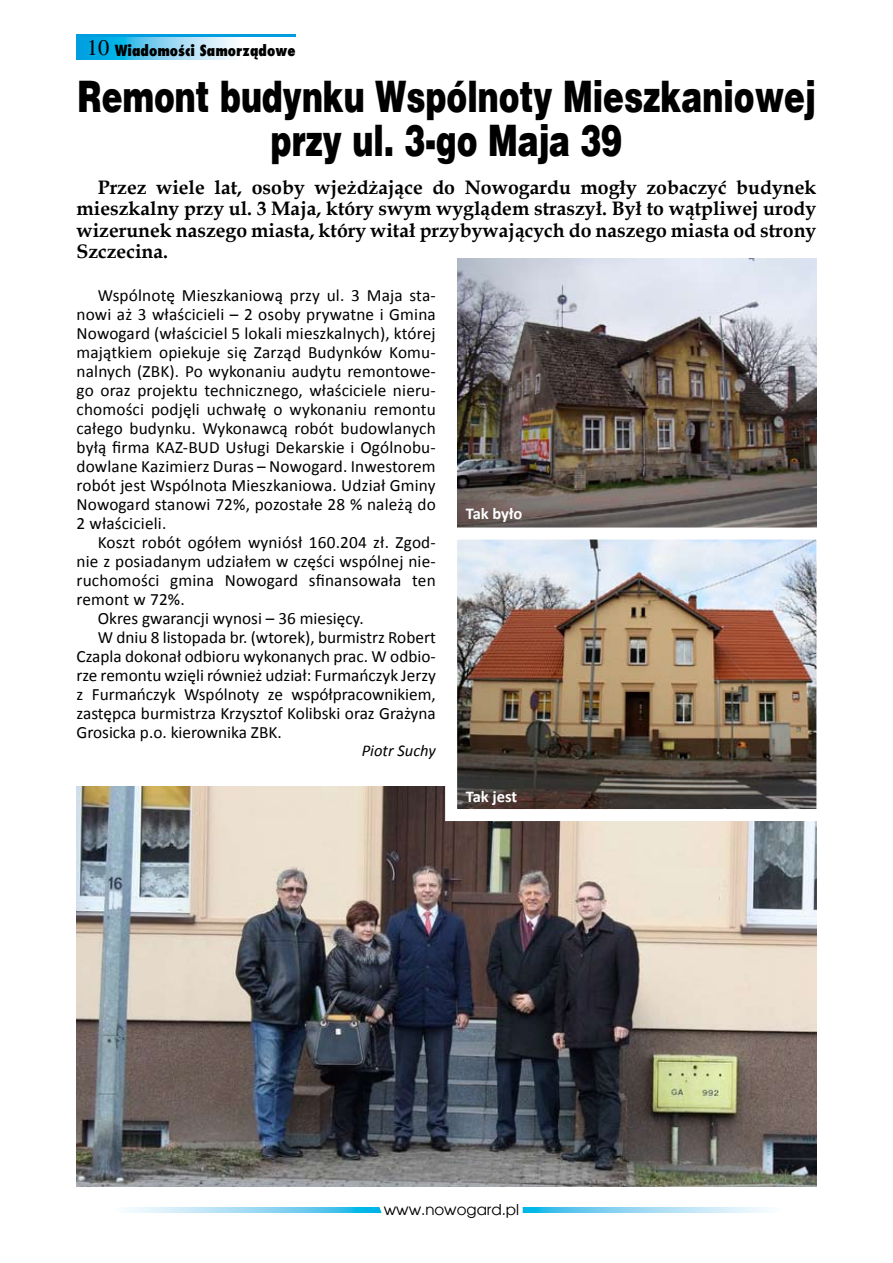
<style>
.page{position:relative;width:893px;height:1263px;background:#fff}
.page>*{position:absolute;margin:0;border:0;box-sizing:border-box;transform-origin:0 0}
.t1{font:900 43.5px/43.5px "Switzerland";color:#000;text-align:center;scale:.72 1}
.t2{font:22.5px "Times";color:#000}
.t3{font:700 19.5px/21.5px "Book Antiqua";color:#000;text-align:justify}
.t4{font:17.25px/19px "Calibri";color:#000;text-align:justify}
.t5{font:700 16.5px "Calibri";color:#fff}
.t6{font:italic 16.5px "Calibri";color:#000}
.t7{font:800 15px "Fujiyama";color:#000}
.t8{font:15px "Avalon";color:#000}
</style>
<div class="page">
<div style="left:77px;top:34px;width:219px;height:26px;background:#009ee0"></div>
<svg style="left:97px;top:37px;width:199px;height:23px;background:#a5e0f5"></svg>
<svg style="left:528px;top:1208px;width:241px;height:5px"></svg>
<svg style="left:126px;top:1208px;width:245px;height:5px"></svg>
<svg style="left:371px;top:1186px;width:157px;height:27px"></svg>
<img style="left:457px;top:259px;width:359px;height:262px">
<img style="left:77px;top:787px;width:739px;height:399px">
<img style="left:439px;top:521px;width:378px;height:306px">
<h2 class="t2" style="left:87px;top:35px;width:24px">10</h2>
<p class="t7" style="left:115px;top:40px;width:182px">Wiadomości Samorządowe</p>
<h1 class="t1" style="left:77px;top:77px;width:1027px">Remont budynku Wspólnoty Mieszkaniowej przy ul. 3-go Maja 39</h1>
<p class="t3" style="left:77px;top:177px;width:741px;text-indent:21px">Przez wiele lat, osoby wjeżdżające do Nowogardu mogły zobaczyć budynek mieszkalny przy ul. 3 Maja, który swym wyglądem straszył. Był to wątpliwej urody wizerunek naszego miasta, który witał przybywających do naszego miasta od strony Szczecina.</p>
<p class="t4" style="left:77px;top:285px;width:361px;text-indent:21px">Wspólnotę Mieszkaniową przy ul. 3 Maja sta&shy;nowi aż 3 właścicieli – 2 osoby prywatne i Gmina Nowogard (właściciel 5 lokali mieszkalnych), której majątkiem opiekuje się Zarząd Budynków Komu&shy;nalnych (ZBK). Po wykonaniu audytu remontowe&shy;go oraz projektu technicznego, właściciele nieru&shy;chomości podjęli uchwałę o wykonaniu remontu całego budynku. Wykonawcą robót budowlanych byłą firma KAZ-BUD Usługi Dekarskie i Ogólnobu&shy;dowlane Kazimierz Duras – Nowogard. Inwestorem robót jest Wspólnota Mieszkaniowa. Udział Gminy Nowogard stanowi 72%, pozostałe 28 % należą do 2 właścicieli.</p>
<p class="t4" style="left:98px;top:532px;width:339px">Koszt robót ogółem wyniósł 160.204 zł. Zgod-</p>
<p class="t4" style="left:77px;top:551px;width:361px">nie z posiadanym udziałem w części wspólnej nie-</p>
<p class="t4" style="left:77px;top:570px;width:361px">ruchomości gmina Nowogard sfinansowała ten</p>
<p class="t4" style="left:77px;top:589px;width:110px">remont w 72%.</p>
<p class="t4" style="left:98px;top:608px;width:267px">Okres gwarancji wynosi – 36 miesięcy.</p>
<p class="t4" style="left:98px;top:627px;width:340px">W dniu 8 listopada br. (wtorek), burmistrz Robert</p>
<p class="t4" style="left:77px;top:646px;width:361px">Czapla dokonał odbioru wykonanych prac. W odbio-</p>
<p class="t4" style="left:77px;top:665px;width:361px">rze remontu wzięli również udział: Furmańczyk Jerzy</p>
<p class="t4" style="left:77px;top:684px;width:361px">z Furmańczyk Wspólnoty ze współpracownikiem,</p>
<p class="t4" style="left:77px;top:703px;width:361px">zastępca burmistrza Krzysztof Kolibski oraz Grażyna</p>
<p class="t4" style="left:77px;top:722px;width:207px">Grosicka p.o. kierownika ZBK.</p>
<p class="t6" style="left:362px;top:740px;width:76px">Piotr Suchy</p>
<p class="t5" style="left:466px;top:503px;width:58px">Tak było</p>
<p class="t5" style="left:466px;top:786px;width:53px">Tak jest</p>
<p class="t8" style="left:384px;top:1200px;width:137px">www.nowogard.pl</p>
</div>
